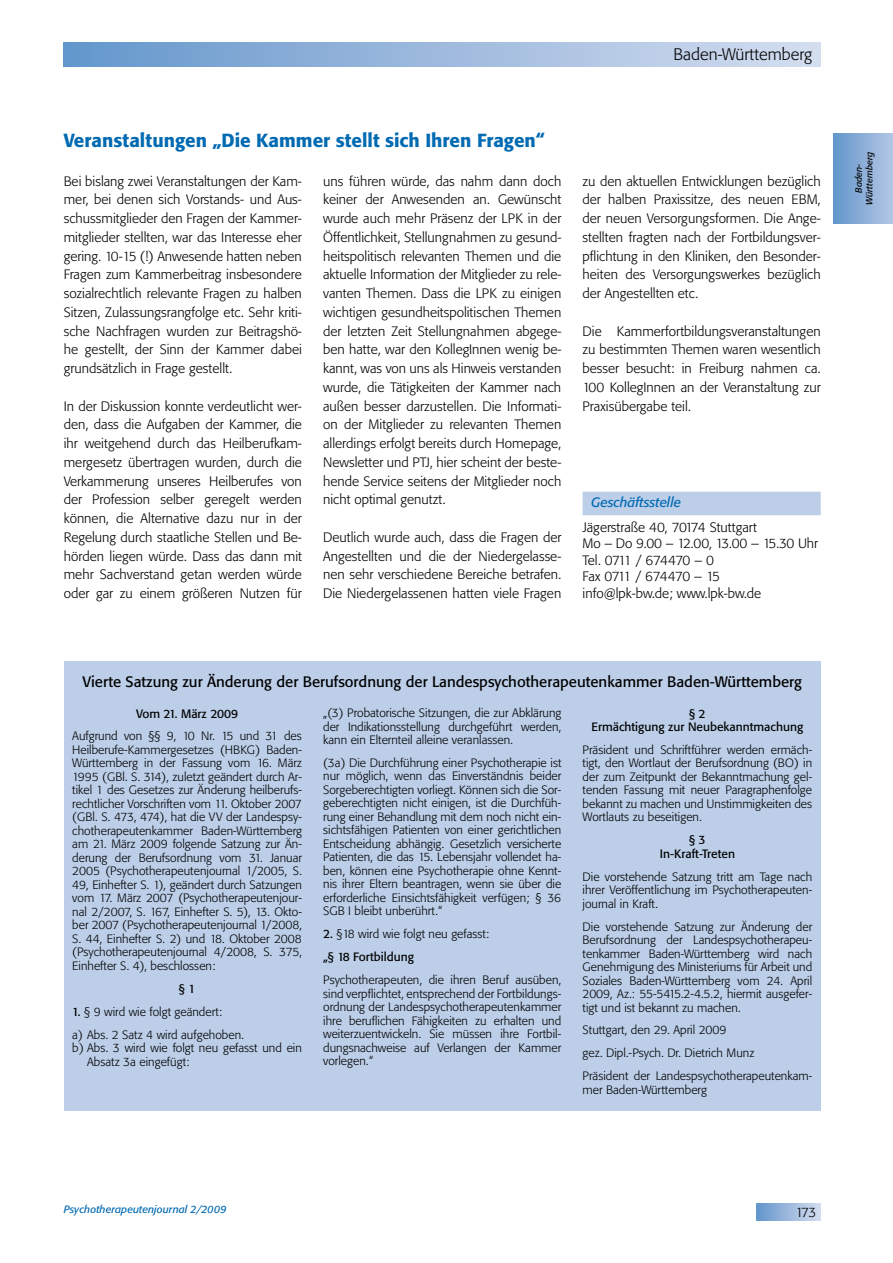
<style>
.page{position:relative;width:893px;height:1263px;background:#fff}
.page>*{position:absolute;margin:0;border:0;box-sizing:border-box;transform-origin:0 0}
.t1{font:500 18.75px "Tn T Form BSK";color:#006ab2}
.t2{font:300 16.5px "Tn T Form BSK";color:#000}
.t3{font:15px "Tn T Form BSK";color:#000}
.t4{font:300 13.5px/18.8px "Tn T Form BSK";color:#000;text-align:justify}
.t5{font:italic 13.5px "Tn T Form BSK";color:#006ab2}
.t6{font:300 12px/13.5px "Tn T Form BSK";color:#000;text-align:justify}
.t7{font:12px/13.5px "Tn T Form BSK";color:#000;text-align:center}
.t8{font:italic 10.5px "Tn T Form BSK";color:#006ab2}
.t9{font:italic 9px/10.8px "Tn T Form BSK";color:#000;text-align:center}
.s1{font-weight:400}
</style>
<div class="page">
<div style="left:64px;top:43px;width:757px;height:24px;background:linear-gradient(to right,#6497cc,#d6def0)"></div>
<div style="left:757px;top:1203px;width:64px;height:17px;background:linear-gradient(to right,#6497cc,#d3dcef)"></div>
<div style="left:833px;top:133px;width:60px;height:91px;background:linear-gradient(to right,#6296cc,#b3c6e4)"></div>
<div style="left:64px;top:661px;width:756px;height:450px;background:#bccee8"></div>
<div style="left:583px;top:492px;width:238px;height:7px;background:#bccee8"></div>
<div style="left:583px;top:499px;width:238px;height:16px;background:#bccee8"></div>
<h2 class="t2" style="left:674px;top:44px;width:140px">Baden-Württemberg</h2>
<h1 class="t1" style="left:64px;top:129px;width:483px">Veranstaltungen „Die Kammer stellt sich Ihren Fragen“</h1>
<p class="t4" style="left:64px;top:172px;width:240px">Bei bislang zwei Veranstaltungen der Kam‑ mer, bei denen sich Vorstands- und Aus‑ schussmitglieder den Fragen der Kammer‑ mitglieder stellten, war das Interesse eher gering. 10-15 (!) Anwesende hatten neben Fragen zum Kammerbeitrag insbesondere sozialrechtlich relevante Fragen zu halben Sitzen, Zulassungsrangfolge etc. Sehr kriti‑ sche Nachfragen wurden zur Beitragshö‑ he gestellt, der Sinn der Kammer dabei grundsätzlich in Frage gestellt.</p>
<p class="t4" style="left:64px;top:397px;width:240px">In der Diskussion konnte verdeutlicht wer‑ den, dass die Aufgaben der Kammer, die ihr weitgehend durch das Heilberufkam‑ mergesetz übertragen wurden, durch die Verkammerung unseres Heilberufes von der Profession selber geregelt werden können, die Alternative dazu nur in der Regelung durch staatliche Stellen und Be‑ hörden liegen würde. Dass das dann mit mehr Sachverstand getan werden würde oder gar zu einem größeren Nutzen für</p>
<p class="t4" style="left:323px;top:172px;width:240px">uns führen würde, das nahm dann doch keiner der Anwesenden an. Gewünscht wurde auch mehr Präsenz der LPK in der Öffentlichkeit, Stellungnahmen zu gesund‑ heitspolitisch relevanten Themen und die aktuelle Information der Mitglieder zu rele‑ vanten Themen. Dass die LPK zu einigen wichtigen gesundheitspolitischen Themen der letzten Zeit Stellungnahmen abgege‑ ben hatte, war den KollegInnen wenig be‑ kannt, was von uns als Hinweis verstanden wurde, die Tätigkeiten der Kammer nach außen besser darzustellen. Die Informati‑ on der Mitglieder zu relevanten Themen allerdings erfolgt bereits durch Homepage, Newsletter und PTJ, hier scheint der beste‑ hende Service seitens der Mitglieder noch nicht optimal genutzt.</p>
<p class="t4" style="left:323px;top:528px;width:240px">Deutlich wurde auch, dass die Fragen der Angestellten und die der Niedergelasse‑ nen sehr verschiedene Bereiche betrafen.<br>Die Niedergelassenen hatten viele Fragen</p>
<p class="t4" style="left:583px;top:172px;width:240px">zu den aktuellen Entwicklungen bezüglich der halben Praxissitze, des neuen EBM, der neuen Versorgungsformen. Die Ange‑ stellten fragten nach der Fortbildungsver‑ pflichtung in den Kliniken, den Besonder‑ heiten des Versorgungswerkes bezüglich der Angestellten etc.</p>
<p class="t4" style="left:583px;top:322px;width:240px">Die Kammerfortbildungsveranstaltungen zu bestimmten Themen waren wesentlich besser besucht: in Freiburg nahmen ca.<br>100 KollegInnen an der Veranstaltung zur Praxisübergabe teil.</p>
<p class="t5" style="left:591px;top:495px;width:91px">Geschäftsstelle</p>
<p class="t4" style="left:583px;top:519px;width:237px;line-height:16.5px;text-align:left">Jägerstraße 40, 70174 Stuttgart<br>Mo – Do 9.00 – 12.00, 13.00 – 15.30 Uhr<br>Tel. 0711 / 674470 – 0<br>Fax 0711 / 674470 – 15<br>info@lpk-bw.de; www.lpk-bw.de</p>
<p class="t3" style="left:82px;top:673px;width:721px">Vierte Satzung zur Änderung der Berufsordnung der Landespsychotherapeutenkammer Baden-Württemberg</p>
<p class="t7" style="left:136px;top:706px;width:103px">Vom 21. März 2009</p>
<p class="t6" style="left:72px;top:729px;width:231px">Aufgrund von §§ 9, 10 Nr. 15 und 31 des Heilberufe-Kammergesetzes (HBKG) Baden-Württemberg in der Fassung vom 16. März 1995 (GBl. S. 314), zuletzt geändert durch Ar‑ tikel 1 des Gesetzes zur Änderung heilberufs‑ rechtlicher Vorschriften vom 11. Oktober 2007 (GBl. S. 473, 474), hat die VV der Landespsy‑ chotherapeutenkammer Baden-Württemberg am 21. März 2009 folgende Satzung zur Än‑ derung der Berufsordnung vom 31. Januar 2005 (Psychotherapeutenjournal 1/2005, S.<br>49, Einhefter S. 1), geändert durch Satzungen vom 17. März 2007 (Psychotherapeutenjour‑ nal 2/2007, S. 167, Einhefter S. 5), 13. Okto‑ ber 2007 (Psychotherapeutenjournal 1/2008, S. 44, Einhefter S. 2) und 18. Oktober 2008 (Psychotherapeutenjournal 4/2008, S. 375, Einhefter S. 4), beschlossen:</p>
<p class="t7" style="left:179px;top:982px;width:18px">§ 1</p>
<p class="t6" style="left:72px;top:1000px;width:173px;line-height:22.8px"><span class="s1">1.</span> § 9 wird wie folgt geändert:<br>a) Abs. 2 Satz 4 wird aufgehoben.</p>
<p class="t6" style="left:87px;top:1041px;width:216px;text-indent:-15px">b) Abs. 3 wird wie folgt neu gefasst und ein<br>Absatz 3a eingefügt:</p>
<p class="t6" style="left:323px;top:706px;width:240px">„(3) Probatorische Sitzungen, die zur Abklärung der Indikationsstellung durchgeführt werden, kann ein Elternteil alleine veranlassen.</p>
<p class="t6" style="left:323px;top:756px;width:240px">(3a) Die Durchführung einer Psychotherapie ist nur möglich, wenn das Einverständnis beider Sorgeberechtigten vorliegt. Können sich die Sor‑ geberechtigten nicht einigen, ist die Durchfüh‑ rung einer Behandlung mit dem noch nicht ein‑ sichtsfähigen Patienten von einer gerichtlichen Entscheidung abhängig. Gesetzlich versicherte Patienten, die das 15. Lebensjahr vollendet ha‑ ben, können eine Psychotherapie ohne Kennt‑ nis ihrer Eltern beantragen, wenn sie über die erforderliche Einsichtsfähigkeit verfügen; § 36<br>SGB I bleibt unberührt.“</p>
<p class="t6" style="left:323px;top:923px;width:168px;line-height:22.8px"><span class="s1">2.</span> §18 wird wie folgt neu gefasst: <span class="s1">„§ 18 Fortbildung</span></p>
<p class="t6" style="left:323px;top:973px;width:240px">Psychotherapeuten, die ihren Beruf ausüben, sind verpflichtet, entsprechend der Fortbildungs‑ ordnung der Landespsychotherapeutenkammer ihre beruflichen Fähigkeiten zu erhalten und weiterzuentwickeln. Sie müssen ihre Fortbil‑ dungsnachweise auf Verlangen der Kammer vorlegen.“</p>
<p class="t7" style="left:591px;top:707px;width:213px">§ 2<br>Ermächtigung zur Neubekanntmachung</p>
<p class="t6" style="left:583px;top:743px;width:231px">Präsident und Schriftführer werden ermäch‑ tigt, den Wortlaut der Berufsordnung (BO) in der zum Zeitpunkt der Bekanntmachung gel‑ tenden Fassung mit neuer Paragraphenfolge bekannt zu machen und Unstimmigkeiten des Wortlauts zu beseitigen.</p>
<p class="t7" style="left:660px;top:833px;width:77px">§ 3<br>In-Kraft-Treten</p>
<p class="t6" style="left:583px;top:870px;width:231px">Die vorstehende Satzung tritt am Tage nach ihrer Veröffentlichung im Psychotherapeuten‑ journal in Kraft.</p>
<p class="t6" style="left:583px;top:920px;width:231px">Die vorstehende Satzung zur Änderung der Berufsordnung der Landespsychotherapeu‑ tenkammer Baden-Württemberg wird nach Genehmigung des Ministeriums für Arbeit und Soziales Baden-Württemberg vom 24. April 2009, Az.: 55-5415.2-4.5.2, hiermit ausgefer‑ tigt und ist bekannt zu machen.</p>
<p class="t6" style="left:583px;top:1019px;width:231px;line-height:22.8px;text-align:left">Stuttgart, den 29. April 2009<br>gez. Dipl.-Psych. Dr. Dietrich Munz<br>Präsident der Landespsychotherapeutenkam‑</p>
<p class="t6" style="left:583px;top:1083px;width:126px">mer Baden-Württemberg</p>
<p class="t9" style="left:853px;top:205px;width:55px;rotate:-90deg">Baden-<br>Württemberg</p>
<p class="t8" style="left:64px;top:1203px;width:164px">Psychotherapeutenjournal 2/2009</p>
<p class="t4" style="left:795px;top:1202px;width:22px">173</p>
</div>
